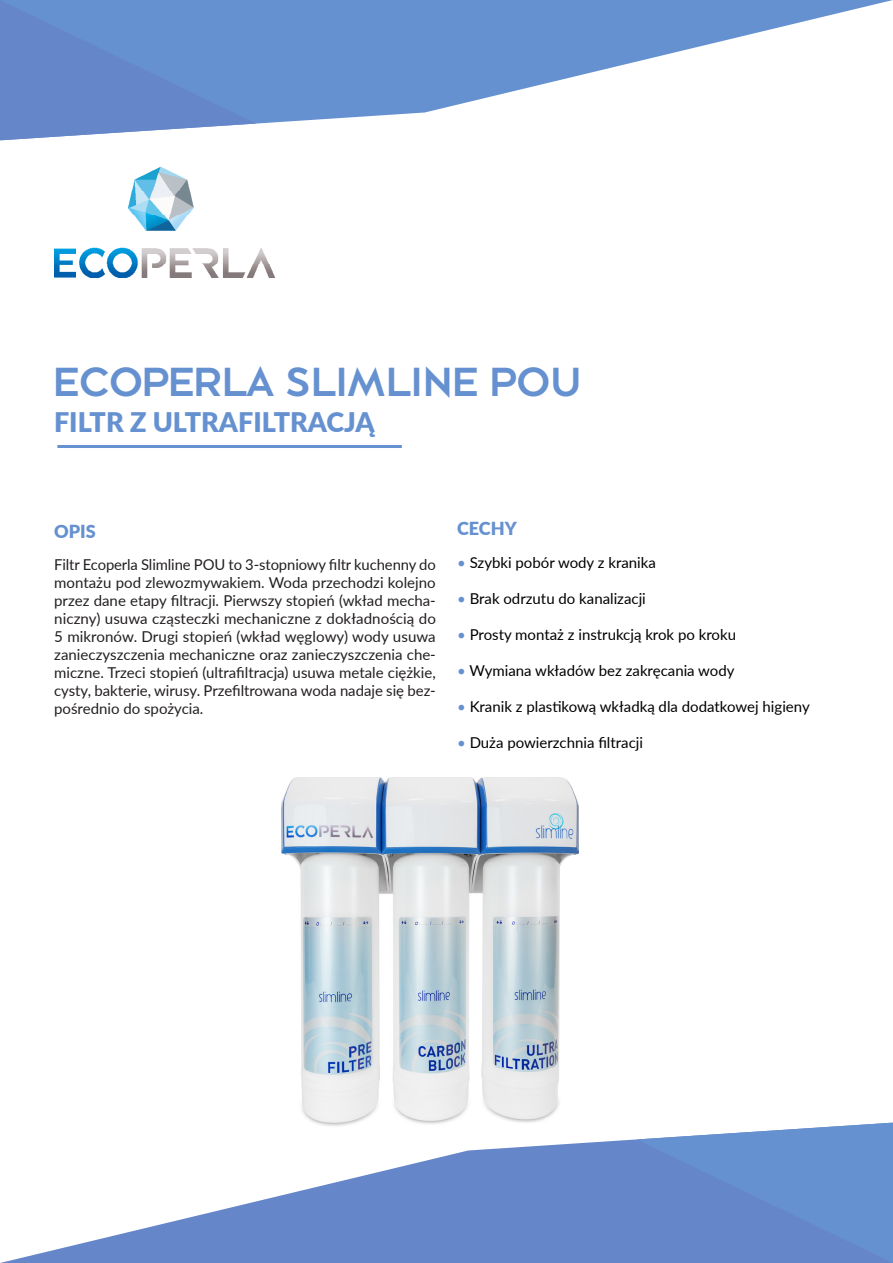
<style>
.page{position:relative;width:893px;height:1263px;background:#fff}
.page>*{position:absolute;margin:0;border:0;box-sizing:border-box;transform-origin:0 0}
.t1{font:45px "Dessau Pro Zukunft";color:#6691d0}
.t2{font:900 27px "Lato";color:#6691d0}
.t3{font:900 18px "Lato";color:#6691d0}
.t4{font:15px/18px "Lato";color:#231f20;text-align:justify}
.t5{font:15px "Lato";color:#000}
.s1{font-family:"Dessau Pro"}
.s2{color:#6691d0}
</style>
<div class="page">
<hr style="left:57px;top:445px;width:345px;height:3px;background:#6691d0">
<img style="left:54px;top:167px;width:220px;height:110px">
<img style="left:281px;top:778px;width:298px;height:345px">
<svg style="left:256px;top:0;width:637px;height:124px;fill:#6691d0"></svg>
<svg style="left:0;top:0;width:256px;height:140px;background:#6e91cf"></svg>
<svg style="left:0;top:1123px;width:637px;height:140px;fill:#6686ca"></svg>
<svg style="left:637px;top:1123px;width:256px;height:140px;background:#6e92cf"></svg>
<p class="t1" style="left:54px;top:358px;width:529px">ECOPERLA <span class="s1">S</span>LIMLINE POU</p>
<p class="t2" style="left:54px;top:402px;width:322px">FILTR Z ULTRAFILTRACJĄ</p>
<p class="t3" style="left:54px;top:517px;width:43px">OPIS</p>
<p class="t4" style="left:54px;top:555px;width:383px">Filtr Ecoperla Slimline POU to 3-stopniowy filtr kuchenny do montażu pod zlewozmywakiem. Woda przechodzi kolejno przez dane etapy filtracji. Pierwszy stopień (wkład mecha&shy;niczny) usuwa cząsteczki mechaniczne z dokładnością do 5 mikronów. Drugi stopień (wkład węglowy) wody usuwa zanieczyszczenia mechaniczne oraz zanieczyszczenia che&shy;miczne. Trzeci stopień (ultrafiltracja) usuwa metale ciężkie, cysty, bakterie, wirusy. Przefiltrowana woda nadaje się bez&shy;pośrednio do spożycia.</p>
<p class="t3" style="left:457px;top:515px;width:61px">CECHY</p>
<p class="t5" style="left:457px;top:552px;width:200px"><span class="s2">•</span> Szybki pobór wody z kranika</p>
<p class="t5" style="left:457px;top:588px;width:190px"><span class="s2">•</span> Brak odrzutu do kanalizacji</p>
<p class="t5" style="left:457px;top:624px;width:280px"><span class="s2">•</span> Prosty montaż z instrukcją krok po kroku</p>
<p class="t5" style="left:457px;top:660px;width:279px"><span class="s2">•</span> Wymiana wkładów bez zakręcania wody</p>
<p class="t5" style="left:457px;top:696px;width:354px"><span class="s2">•</span> Kranik z plastikową wkładką dla dodatkowej higieny</p>
<p class="t5" style="left:457px;top:732px;width:187px"><span class="s2">•</span> Duża powierzchnia filtracji</p>
</div>
